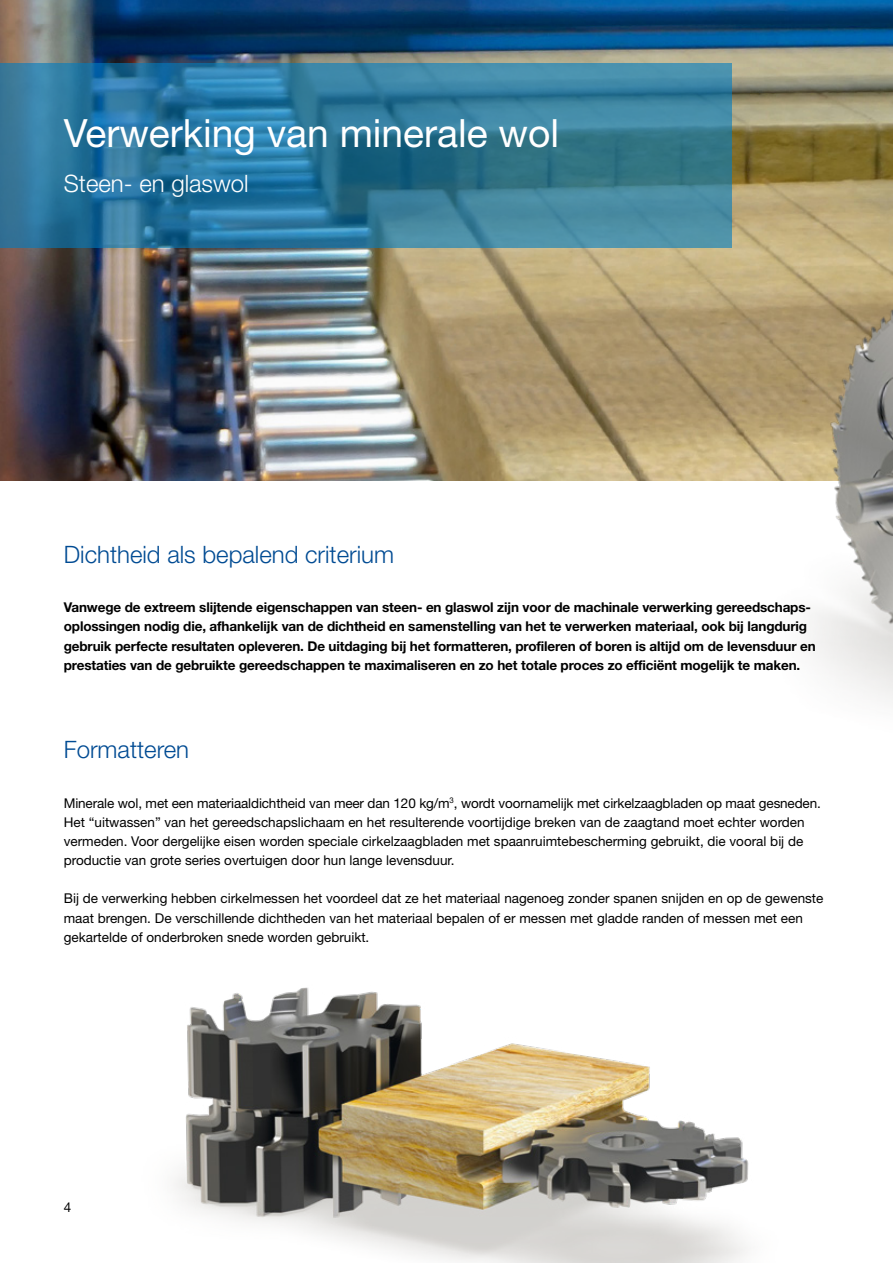
<style>
.page{position:relative;width:893px;height:1263px;background:#fff}
.page>*{position:absolute;margin:0;border:0;box-sizing:border-box;transform-origin:0 0}
.t1{font:39px "Helvetica Neue LT Pro";color:#fff}
.t2{font:300 24px "Helvetica Neue LT Pro";color:#004b93}
.t3{font:300 24px "Helvetica Neue LT Pro";color:#fff}
.t4{font:13.5px/19.2px "Helvetica Neue LT Pro";color:#000}
.t5{font:700 13.5px/19.2px "Helvetica Neue LT Pro";letter-spacing:-.01em;color:#000}
</style>
<div class="page">
<img style="left:0;top:0;width:679px;height:480px">
<svg style="left:0;top:64px;width:679px;height:184px"></svg>
<img style="left:679px;top:0;width:214px;height:703px">
<img style="left:174px;top:987px;width:575px;height:276px">
<h1 class="t1" style="left:64px;top:109px;width:497px">Verwerking van minerale wol</h1>
<h2 class="t3" style="left:64px;top:169px;width:186px">Steen- en glaswol</h2>
<h2 class="t2" style="left:64px;top:539px;width:332px">Dichtheid als bepalend criterium</h2>
<p class="t5" style="left:64px;top:598px;width:753px">Vanwege de extreem slijtende eigenschappen van steen- en glaswol zijn voor de machinale verwerking gereedschaps&shy;oplossingen nodig die, afhankelijk van de dichtheid en samenstelling van het te verwerken materiaal, ook bij langdurig gebruik perfecte resultaten opleveren. De uitdaging bij het formatteren, profileren of boren is altijd om de levensduur en prestaties van de gebruikte gereedschappen te maximaliseren en zo het totale proces zo efficiënt mogelijk te maken.</p>
<h2 class="t2" style="left:64px;top:735px;width:127px">Formatteren</h2>
<p class="t4" style="left:64px;top:793px;width:759px">Minerale wol, met een materiaaldichtheid van meer dan 120 kg/m<sup>3</sup>, wordt voornamelijk met cirkelzaagbladen op maat gesneden.<br>Het “uitwassen” van het gereedschapslichaam en het resulterende voortijdige breken van de zaagtand moet echter worden vermeden. Voor dergelijke eisen worden speciale cirkelzaagbladen met spaanruimtebescherming gebruikt, die vooral bij de productie van grote series overtuigen door hun lange levensduur.</p>
<p class="t4" style="left:64px;top:889px;width:761px">Bij de verwerking hebben cirkelmessen het voordeel dat ze het materiaal nagenoeg zonder spanen snijden en op de gewenste maat brengen. De verschillende dichtheden van het materiaal bepalen of er messen met gladde randen of messen met een gekartelde of onderbroken snede worden gebruikt.</p>
<p class="t4" style="left:64px;top:1197px;width:9px">4</p>
</div>
